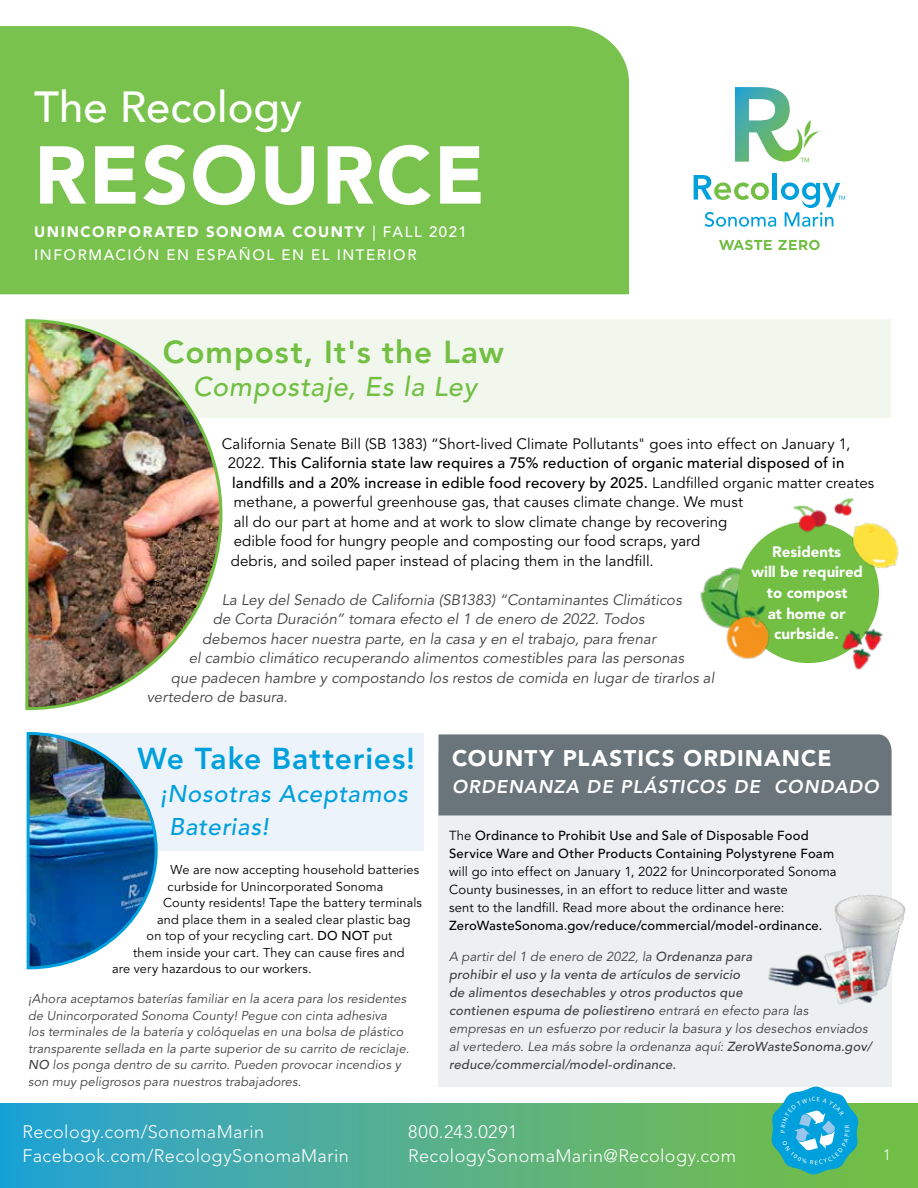
<style>
.page{position:relative;width:918px;height:1188px;background:#fff}
.page>*{position:absolute;margin:0;border:0;box-sizing:border-box;transform-origin:0 0}
.t1{font:900 81px "Avenir LT Std";letter-spacing:.025em;color:#fff}
.t2{font:500 43.5px "Avenir";color:#fff}
.t3{font:800 31.5px "Avenir LT Std";letter-spacing:.03em;color:#72bf44}
.t4{font:800 30px "Avenir LT Std";letter-spacing:.03em;color:#00a0dc}
.t5{font:italic 500 27px "Avenir LT Std";letter-spacing:.03em;color:#72bf44}
.t6{font:italic 500 24px/33px "Avenir LT Std";letter-spacing:.03em;color:#00a0dc}
.t7{font:900 22.5px "Avenir LT Std";letter-spacing:.045em;color:#fff}
.t8{font:italic 800 18.3px "Avenir LT Std";letter-spacing:.05em;color:#fff}
.t9{font:300 18px/24px "Avenir LT Std";letter-spacing:.025em;color:#fff}
.t10{font:15px "Avenir LT Std";letter-spacing:.005em;color:#000}
.t11{font:italic 15px "Avenir LT Std";letter-spacing:.005em;color:#414042}
.t12{font:500 15px "Avenir LT Std";letter-spacing:.01em;color:#000}
.t13{font:500 15px/22.5px "Avenir LT Std";letter-spacing:.105em;color:#fff}
.t14{font:900 15px/20.7px "Avenir LT Std";color:#fff;text-align:center}
.t15{font:300 15px "Avenir LT Std";color:#fff}
.t16{font:italic 500 13.05px/18px "Avenir LT Std";letter-spacing:.02em;color:#414042}
.t17{font:500 13.05px/18px "Avenir LT Std";letter-spacing:.015em;color:#000}
.t18{font:13.05px/18px "Avenir LT Std";letter-spacing:.01em;color:#000}
.t19{font:italic 12.75px/16.5px "Avenir LT Std";letter-spacing:.01em;color:#414042}
.t20{font:12.75px "Avenir LT Std";letter-spacing:.015em;color:#000}
.t21{font:6.3px "Myriad Pro";color:#fff}
.s1{font-weight:900}
.s2{font-weight:400}
.s3{font-weight:500}
</style>
<div class="page">
<div style="left:438px;top:753px;width:454px;height:334px;background:#edf0f1"></div>
<div style="left:439px;top:734px;width:453px;height:81px;background:#6a747b"></div>
<img style="left:835px;top:895px;width:71px;height:80px">
<img style="left:768px;top:954px;width:52px;height:33px">
<img style="left:820px;top:939px;width:69px;height:66px">
<svg style="left:0;top:1104px;width:918px;height:84px;background:#51af8c"></svg>
<div style="left:0;top:26px;width:629px;height:268px;background:#79c24d"></div>
<hr style="left:773px;top:173px;width:4px;height:27px;background:#00a0dc">
<svg style="left:735px;top:87px;width:84px;height:75px"></svg>
<svg style="left:719px;top:240px;width:53px;height:10px"></svg>
<svg style="left:778px;top:240px;width:42px;height:10px"></svg>
<svg style="left:694px;top:175px;width:151px;height:52px"></svg>
<div style="left:27px;top:319px;width:864px;height:98px;background:#f1f7ec"></div>
<img style="left:25px;top:319px;width:199px;height:392px">
<div style="left:28px;top:733px;width:395px;height:118px;background:#ecf3fb"></div>
<img style="left:26px;top:732px;width:132px;height:238px">
<img style="left:700px;top:529px;width:77px;height:96px">
<div style="left:738px;top:522px;width:141px;height:141px;background:#72bf44;border-radius:50%"></div>
<img style="left:781px;top:498px;width:118px;height:80px">
<img style="left:834px;top:578px;width:49px;height:92px">
<img style="left:717px;top:592px;width:72px;height:69px">
<svg style="left:771px;top:1086px;width:88px;height:89px;background:#3eb4cb"></svg>
<h2 class="t2" style="left:34px;top:70px;width:269px">The Recology</h2>
<h1 class="t1" style="left:34px;top:126px;width:452px">RESOURCE</h1>
<p class="t13" style="left:34px;top:221px;width:434px"><span class="s1">UNINCORPORATED SONOMA COUNTY</span> | FALL 2021<br>INFORMACIÓN EN ESPAÑOL EN EL INTERIOR</p>
<h3 class="t3" style="left:163px;top:334px;width:343px">Compost, It's the Law</h3>
<h3 class="t5" style="left:193px;top:371px;width:286px">Compostaje, Es la Ley</h3>
<p class="t10" style="left:222px;top:435px;width:630px">California Senate Bill (SB 1383) “Short-lived Climate Pollutants" goes into effect on January 1,</p>
<p class="t12" style="left:228px;top:454px;width:618px"><span class="s2">2022.</span> This California state law requires a 75% reduction of organic material disposed of in</p>
<p class="t12" style="left:232px;top:474px;width:643px">landfills and a 20% increase in edible food recovery by 2025. <span class="s2">Landfilled organic matter creates</span></p>
<p class="t10" style="left:234px;top:493px;width:511px">methane, a powerful greenhouse gas, that causes climate change. We must</p>
<p class="t10" style="left:234px;top:513px;width:495px">all do our part at home and at work to slow climate change by recovering</p>
<p class="t10" style="left:234px;top:532px;width:468px">edible food for hungry people and composting our food scraps, yard</p>
<p class="t10" style="left:231px;top:552px;width:424px">debris, and soiled paper instead of placing them in the landfill.</p>
<p class="t11" style="left:222px;top:591px;width:461px">La Ley del Senado de California (SB1383) “Contaminantes Climáticos</p>
<p class="t11" style="left:213px;top:610px;width:433px">de Corta Duración” tomara efecto el 1 de enero de 2022. Todos</p>
<p class="t11" style="left:202px;top:630px;width:455px">debemos hacer nuestra parte, en la casa y en el trabajo, para frenar</p>
<p class="t11" style="left:189px;top:649px;width:497px">el cambio climático recuperando alimentos comestibles para las personas</p>
<p class="t11" style="left:171px;top:669px;width:545px">que padecen hambre y compostando los restos de comida en lugar de tirarlos al</p>
<p class="t11" style="left:147px;top:688px;width:142px">vertedero de basura.</p>
<p class="t14" style="left:752px;top:541px;width:113px">Residents<br>will be required to compost<br>at home or curbside.</p>
<h3 class="t4" style="left:138px;top:741px;width:279px">We Take Batteries!</h3>
<h3 class="t6" style="left:169px;top:778px;width:240px;text-indent:-9px">¡Nosotras Aceptamos<br>Baterias!</h3>
<p class="t20" style="left:171px;top:863px;width:250px">We are now accepting household batteries</p>
<p class="t20" style="left:168px;top:879px;width:217px">curbside for Unincorporated Sonoma</p>
<p class="t20" style="left:163px;top:896px;width:260px">County residents! Tape the battery terminals</p>
<p class="t20" style="left:157px;top:912px;width:255px">and place them in a sealed clear plastic bag</p>
<p class="t20" style="left:147px;top:929px;width:247px">on top of your recycling cart. <span class="s3">DO NOT</span> put</p>
<p class="t20" style="left:133px;top:945px;width:273px">them inside your cart. They can cause fires and</p>
<p class="t20" style="left:112px;top:962px;width:201px">are very hazardous to our workers.</p>
<p class="t19" style="left:28px;top:991px;width:383px">¡Ahora aceptamos baterías familiar en la acera para los residentes de Unincorporated Sonoma County! Pegue con cinta adhesiva<br>los terminales de la batería y colóquelas en una bolsa de plástico transparente sellada en la parte superior de su carrito de reciclaje.<br><span class="s3">NO</span> los ponga dentro de su carrito. Pueden provocar incendios y son muy peligrosos para nuestros trabajadores.</p>
<h3 class="t7" style="left:452px;top:745px;width:381px">COUNTY PLASTICS ORDINANCE</h3>
<h3 class="t8" style="left:452px;top:776px;width:428px">ORDENANZA DE PLÁSTICOS DE CONDADO</h3>
<p class="t17" style="left:449px;top:827px;width:387px"><span class="s2">The</span> Ordinance to Prohibit Use and Sale of Disposable Food<br>Service Ware and Other Products Containing Polystyrene Foam</p>
<p class="t18" style="left:449px;top:863px;width:389px">will go into effect on January 1, 2022 for Unincorporated Sonoma<br>County businesses, in an effort to reduce litter and waste<br>sent to the landfill. Read more about the ordinance here:</p>
<p class="t17" style="left:449px;top:917px;width:375px">ZeroWasteSonoma.gov/reduce/commercial/model-ordinance.</p>
<p class="t16" style="left:449px;top:948px;width:425px"><span class="s2">A partir del 1 de enero de 2022, la</span> Ordenanza para<br>prohibir el uso y la venta de artículos de servicio<br>de alimentos desechables y otros productos que<br>contienen espuma de poliestireno <span class="s2">entrará en efecto para las<br>empresas en un esfuerzo por reducir la basura y los desechos enviados al vertedero. Lea más sobre la ordenanza aquí:</span> ZeroWasteSonoma.gov/ reduce/commercial/model-ordinance.</p>
<h3 class="t9" style="left:23px;top:1120px;width:328px">Recology.com/SonomaMarin<br>Facebook.com/RecologySonomaMarin</h3>
<h3 class="t9" style="left:408px;top:1120px;width:329px">800.243.0291<br>RecologySonomaMarin@Recology.com</h3>
<p class="t21" style="left:844px;top:1132px;width:5px;rotate:-90deg">E</p>
<p class="t15" style="left:883px;top:1146px;width:9px">1</p>
</div>
